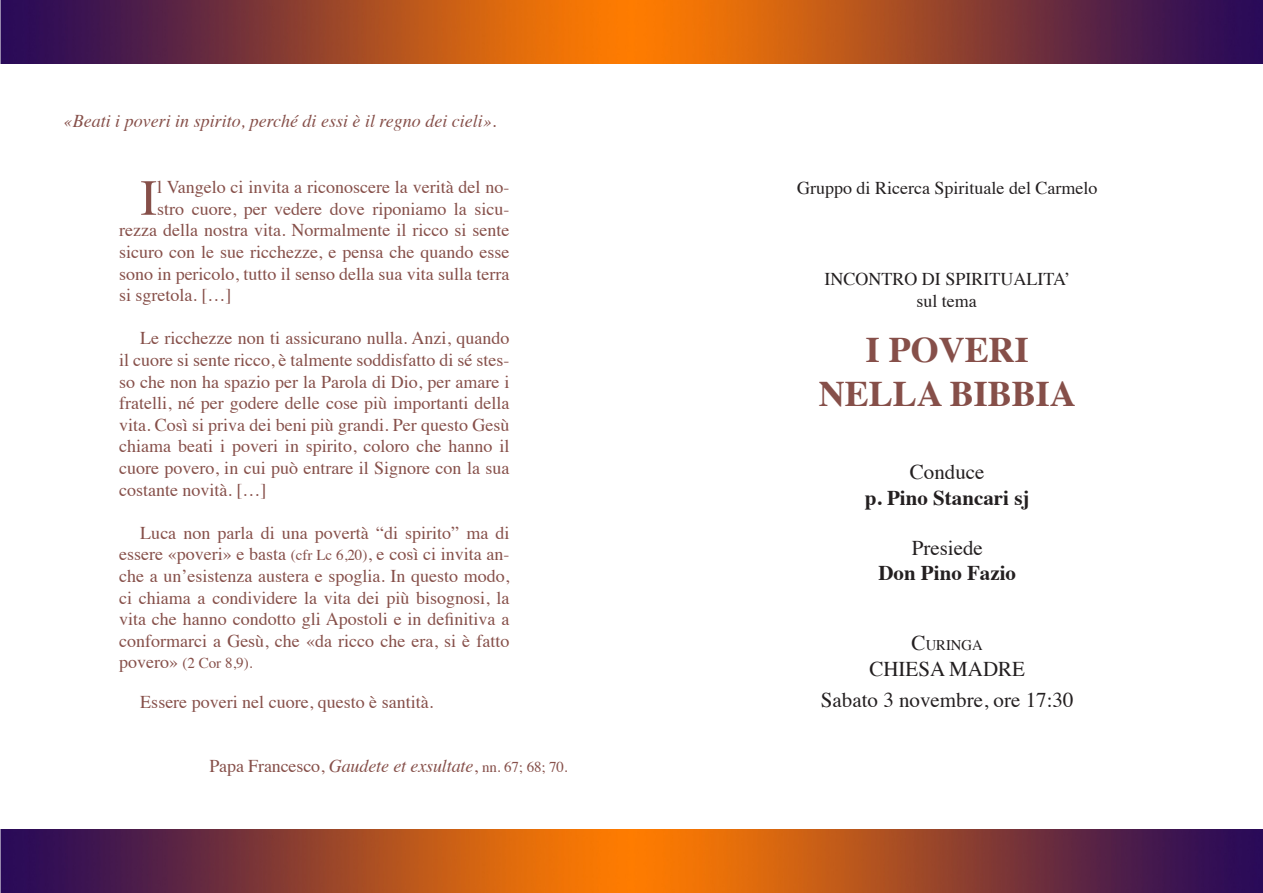
<style>
.page{position:relative;width:1263px;height:893px;background:#fff}
.page>*{position:absolute;margin:0;border:0;box-sizing:border-box;transform-origin:0 0}
.t1{font:50.7px "Times";color:#864f49}
.t2{font:700 36px "Times";color:#864f49}
.t3{font:21px "Times";color:#231f20}
.t4{font:700 21px "Times";color:#231f20}
.t5{font:18px/21.6px "Times";color:#864f49;text-align:justify}
.t6{font:italic 18px "Times";color:#864f49}
.t7{font:18px "Times";color:#231f20}
.t8{font:15px "Times";color:#864f49}
.t9{font:14.7px "Times";color:#231f20}
.s1{font-size:15px}
.s2{font-size:18px}
.s3{font-style:normal}
.s4{font-style:normal;font-size:15px}
.s5{font-size:21px}
</style>
<div class="page">
<img style="left:1px;top:830px;width:1262px;height:62px">
<img style="left:1px;top:1px;width:1261px;height:62px">
<p class="t6" style="left:64px;top:106px;width:434px">«Beati i poveri in spirito, perché di essi è il regno dei cieli».</p>
<p class="t1" style="left:140px;top:150px;width:18px">I</p>
<p class="t5" style="left:157px;top:175px;width:354px">l Vangelo ci invita a riconoscere la verità del no-</p>
<p class="t5" style="left:157px;top:196px;width:354px">stro cuore, per vedere dove riponiamo la sicu-</p>
<p class="t5" style="left:119px;top:218px;width:392px">rezza della nostra vita. Normalmente il ricco si sente</p>
<p class="t5" style="left:119px;top:240px;width:392px">sicuro con le sue ricchezze, e pensa che quando esse</p>
<p class="t5" style="left:119px;top:261px;width:392px">sono in pericolo, tutto il senso della sua vita sulla terra</p>
<p class="t5" style="left:119px;top:283px;width:114px">si sgretola. […]</p>
<p class="t5" style="left:119px;top:326px;width:392px;text-indent:21px">Le ricchezze non ti assicurano nulla. Anzi, quando il cuore si sente ricco, è talmente soddisfatto di sé stes&shy;so che non ha spazio per la Parola di Dio, per amare i fratelli, né per godere delle cose più importanti della vita. Così si priva dei beni più grandi. Per questo Gesù chiama beati i poveri in spirito, coloro che hanno il cuore povero, in cui può entrare il Signore con la sua costante novità. […]</p>
<p class="t5" style="left:119px;top:520px;width:392px;text-indent:21px">Luca non parla di una povertà “di spirito” ma di essere «poveri» e basta <span class="s1">(cfr Lc 6,20)</span>, e così ci invita an&shy;che a un’esistenza austera e spoglia. In questo modo, ci chiama a condividere la vita dei più bisognosi, la vita che hanno condotto gli Apostoli e in definitiva a conformarci a Gesù, che «da ricco che era, si è fatto</p>
<p class="t8" style="left:119px;top:649px;width:135px"><span class="s2">povero»</span> (2 Cor 8,9).</p>
<p class="t5" style="left:140px;top:690px;width:294px">Essere poveri nel cuore, questo è santità.</p>
<p class="t6" style="left:209px;top:750px;width:360px"><span class="s3">Papa Francesco,</span> Gaudete et exsultate<span class="s3">,</span> <span class="s4">nn. 67; 68; 70.</span></p>
<p class="t7" style="left:797px;top:171px;width:302px">Gruppo di Ricerca Spirituale del Carmelo</p>
<p class="t7" style="left:824px;top:262px;width:247px">INCONTRO DI SPIRITUALITA’</p>
<p class="t7" style="left:916px;top:284px;width:62px">sul tema</p>
<p class="t2" style="left:866px;top:316px;width:165px">I POVERI</p>
<p class="t2" style="left:819px;top:359px;width:259px">NELLA BIBBIA</p>
<p class="t3" style="left:910px;top:453px;width:76px">Conduce</p>
<p class="t4" style="left:865px;top:477px;width:166px">p. Pino Stancari sj</p>
<p class="t3" style="left:912px;top:528px;width:73px">Presiede</p>
<p class="t4" style="left:878px;top:553px;width:139px">Don Pino Fazio</p>
<p class="t9" style="left:912px;top:632px;width:73px"><span class="s5">C</span>URINGA</p>
<p class="t3" style="left:869px;top:649px;width:157px">CHIESA MADRE</p>
<p class="t3" style="left:821px;top:680px;width:254px">Sabato 3 novembre, ore 17:30</p>
</div>
